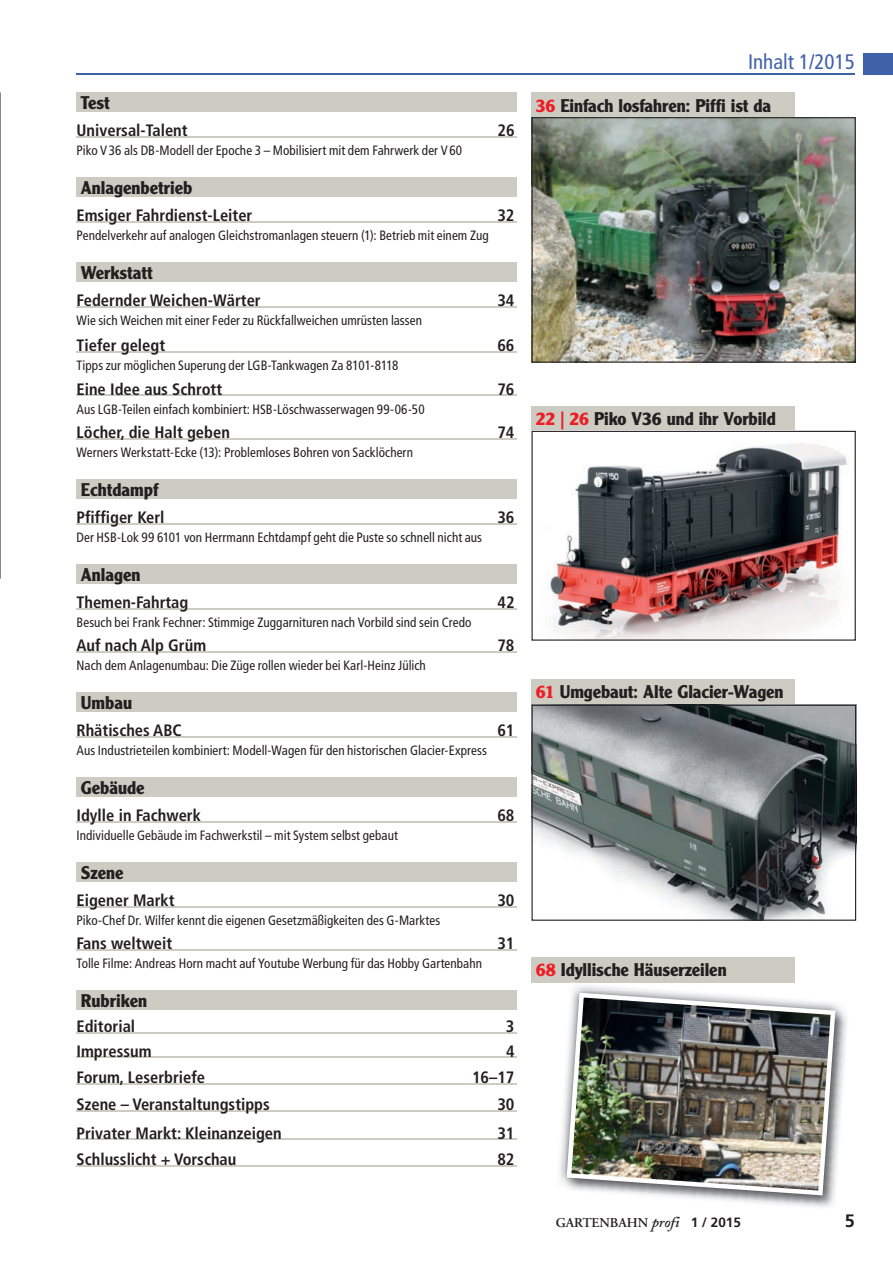
<style>
.page{position:relative;width:893px;height:1263px;background:#fff}
.page>*{position:absolute;margin:0;border:0;box-sizing:border-box;transform-origin:0 0}
.t1{font:condensed 21px "Frutiger LT";color:#3f61a7}
.t2{font:700 18px "Clearface Gothic LH";color:#231f20}
.t3{font:700 18px "Frutiger LT";color:#231f20}
.t4{font:700 condensed 16.5px "Frutiger LT";color:#231f20}
.t5{font:condensed 13.5px "Frutiger LT";letter-spacing:.005em;color:#231f20}
.t6{font:600 13.5px "Adobe Garamond Pro";color:#231f20}
.s1{color:#ee1c25}
.s2{font-family:"Adobe Caslon";font-style:italic;font-size:15px}
.s3{font-family:"Frutiger LT";font-weight:700}
</style>
<div class="page">
<div style="left:863px;top:53px;width:30px;height:22px;background:#3f61a7"></div>
<hr style="left:76px;top:73px;width:779px;height:2px;background:#3f61a7">
<div style="left:77px;top:93px;width:440px;height:19px;background:#cdccc3"></div>
<hr style="left:77px;top:136px;width:440px;height:2px;background:#cdccc3">
<div style="left:77px;top:178px;width:440px;height:19px;background:#cdccc3"></div>
<hr style="left:77px;top:221px;width:440px;height:2px;background:#cdccc3">
<div style="left:77px;top:262px;width:440px;height:20px;background:#cdccc3"></div>
<hr style="left:77px;top:306px;width:440px;height:2px;background:#cdccc3">
<hr style="left:77px;top:351px;width:440px;height:2px;background:#cdccc3">
<hr style="left:77px;top:395px;width:440px;height:1px;background:#cdccc3">
<hr style="left:77px;top:438px;width:440px;height:2px;background:#cdccc3">
<div style="left:77px;top:479px;width:440px;height:20px;background:#cdccc3"></div>
<hr style="left:77px;top:523px;width:440px;height:1px;background:#cdccc3">
<div style="left:77px;top:564px;width:440px;height:20px;background:#cdccc3"></div>
<hr style="left:77px;top:608px;width:440px;height:1px;background:#cdccc3">
<hr style="left:77px;top:651px;width:440px;height:2px;background:#cdccc3">
<div style="left:77px;top:692px;width:440px;height:20px;background:#cdccc3"></div>
<hr style="left:77px;top:736px;width:440px;height:2px;background:#cdccc3">
<div style="left:77px;top:777px;width:440px;height:20px;background:#cdccc3"></div>
<hr style="left:77px;top:821px;width:440px;height:1px;background:#cdccc3">
<div style="left:77px;top:862px;width:440px;height:20px;background:#cdccc3"></div>
<hr style="left:77px;top:906px;width:440px;height:1px;background:#cdccc3">
<hr style="left:77px;top:949px;width:440px;height:2px;background:#cdccc3">
<div style="left:77px;top:990px;width:440px;height:20px;background:#cdccc3"></div>
<hr style="left:77px;top:1032px;width:440px;height:2px;background:#cdccc3">
<hr style="left:77px;top:1057px;width:440px;height:1px;background:#cdccc3">
<hr style="left:77px;top:1083px;width:440px;height:2px;background:#cdccc3">
<hr style="left:77px;top:1110px;width:440px;height:1px;background:#cdccc3">
<hr style="left:77px;top:1138px;width:440px;height:2px;background:#cdccc3">
<hr style="left:77px;top:1165px;width:440px;height:2px;background:#cdccc3">
<div style="left:531px;top:957px;width:264px;height:25px;background:#cdccc3"></div>
<img style="left:556px;top:982px;width:132px;height:201px">
<img style="left:565px;top:991px;width:281px;height:215px">
<img style="left:567px;top:993px;width:268px;height:202px">
<div style="left:531px;top:92px;width:264px;height:26px;background:#cdccc3"></div>
<img style="left:531px;top:117px;width:325px;height:246px">
<div style="left:531px;top:679px;width:264px;height:26px;background:#cdccc3"></div>
<svg style="left:531px;top:705px;width:325px;height:216px"></svg>
<div style="left:531px;top:407px;width:264px;height:24px;background:#cdccc3"></div>
<img style="left:531px;top:431px;width:325px;height:210px">
<svg style="left:0;top:92px;width:1px;height:487px"></svg>
<h2 class="t2" style="left:81px;top:92px;width:30px">Test</h2>
<p class="t4" style="left:77px;top:121px;width:113px">Universal-Talent</p>
<p class="t4" style="left:497px;top:121px;width:19px">26</p>
<p class="t5" style="left:77px;top:143px;width:387px">Piko V 36 als DB-Modell der Epoche 3 – Mobilisiert mit dem Fahrwerk der V 60</p>
<h2 class="t2" style="left:81px;top:177px;width:113px">Anlagenbetrieb</h2>
<p class="t4" style="left:77px;top:206px;width:177px">Emsiger Fahrdienst-Leiter</p>
<p class="t4" style="left:497px;top:206px;width:19px">32</p>
<p class="t5" style="left:77px;top:228px;width:414px">Pendelverkehr auf analogen Gleichstromanlagen steuern (1): Betrieb mit einem Zug</p>
<h2 class="t2" style="left:81px;top:262px;width:74px">Werkstatt</h2>
<p class="t4" style="left:77px;top:291px;width:186px">Federnder Weichen-Wärter</p>
<p class="t4" style="left:497px;top:291px;width:19px">34</p>
<p class="t5" style="left:77px;top:312px;width:347px">Wie sich Weichen mit einer Feder zu Rückfallweichen umrüsten lassen</p>
<p class="t4" style="left:77px;top:336px;width:90px">Tiefer gelegt</p>
<p class="t4" style="left:497px;top:336px;width:19px">66</p>
<p class="t5" style="left:77px;top:358px;width:323px">Tipps zur möglichen Superung der LGB-Tankwagen Za 8101-8118</p>
<p class="t4" style="left:77px;top:379px;width:147px">Eine Idee aus Schrott</p>
<p class="t4" style="left:497px;top:379px;width:19px">76</p>
<p class="t5" style="left:77px;top:401px;width:350px">Aus LGB-Teilen einfach kombiniert: HSB-Löschwasserwagen 99-06-50</p>
<p class="t4" style="left:77px;top:423px;width:155px">Löcher, die Halt geben</p>
<p class="t4" style="left:497px;top:423px;width:19px">74</p>
<p class="t5" style="left:77px;top:444px;width:338px">Werners Werkstatt-Ecke (13): Problemloses Bohren von Sacklöchern</p>
<h2 class="t2" style="left:81px;top:479px;width:79px">Echtdampf</h2>
<p class="t4" style="left:77px;top:507px;width:90px">Pfiffiger Kerl</p>
<p class="t4" style="left:497px;top:507px;width:19px">36</p>
<p class="t5" style="left:77px;top:529px;width:407px">Der HSB-Lok 99 6101 von Herrmann Echtdampf geht die Puste so schnell nicht aus</p>
<h2 class="t2" style="left:81px;top:564px;width:61px">Anlagen</h2>
<p class="t4" style="left:77px;top:592px;width:113px">Themen-Fahrtag</p>
<p class="t4" style="left:497px;top:592px;width:19px">42</p>
<p class="t5" style="left:77px;top:614px;width:396px">Besuch bei Frank Fechner: Stimmige Zuggarnituren nach Vorbild sind sein Credo</p>
<p class="t4" style="left:77px;top:636px;width:131px">Auf nach Alp Grüm</p>
<p class="t4" style="left:497px;top:636px;width:19px">78</p>
<p class="t5" style="left:77px;top:657px;width:351px">Nach dem Anlagenumbau: Die Züge rollen wieder bei Karl-Heinz Jülich</p>
<h2 class="t2" style="left:81px;top:692px;width:53px">Umbau</h2>
<p class="t4" style="left:77px;top:721px;width:107px">Rhätisches ABC</p>
<p class="t4" style="left:497px;top:721px;width:19px">61</p>
<p class="t5" style="left:77px;top:742px;width:412px">Aus Industrieteilen kombiniert: Modell-Wagen für den historischen Glacier-Express</p>
<h2 class="t2" style="left:81px;top:777px;width:65px">Gebäude</h2>
<p class="t4" style="left:77px;top:805px;width:126px">Idylle in Fachwerk</p>
<p class="t4" style="left:497px;top:805px;width:19px">68</p>
<p class="t5" style="left:77px;top:827px;width:323px">Individuelle Gebäude im Fachwerkstil – mit System selbst gebaut</p>
<h2 class="t2" style="left:81px;top:862px;width:44px">Szene</h2>
<p class="t4" style="left:77px;top:890px;width:100px">Eigener Markt</p>
<p class="t4" style="left:497px;top:890px;width:19px">30</p>
<p class="t5" style="left:77px;top:912px;width:365px">Piko-Chef Dr. Wilfer kennt die eigenen Gesetzmäßigkeiten des G-Marktes</p>
<p class="t4" style="left:77px;top:934px;width:97px">Fans weltweit</p>
<p class="t4" style="left:497px;top:934px;width:19px">31</p>
<p class="t5" style="left:77px;top:956px;width:407px">Tolle Filme: Andreas Horn macht auf Youtube Werbung für das Hobby Gartenbahn</p>
<h2 class="t2" style="left:81px;top:990px;width:68px">Rubriken</h2>
<p class="t4" style="left:77px;top:1017px;width:60px">Editorial</p>
<p class="t4" style="left:506px;top:1017px;width:10px">3</p>
<p class="t4" style="left:77px;top:1041px;width:77px">Impressum</p>
<p class="t4" style="left:506px;top:1041px;width:10px">4</p>
<p class="t4" style="left:77px;top:1068px;width:130px">Forum, Leserbriefe</p>
<p class="t4" style="left:472px;top:1068px;width:44px">16–17</p>
<p class="t4" style="left:77px;top:1094px;width:195px">Szene – Veranstaltungstipps</p>
<p class="t4" style="left:497px;top:1094px;width:19px">30</p>
<p class="t4" style="left:77px;top:1123px;width:207px">Privater Markt: Kleinanzeigen</p>
<p class="t4" style="left:497px;top:1123px;width:19px">31</p>
<p class="t4" style="left:77px;top:1150px;width:161px">Schlusslicht + Vorschau</p>
<p class="t4" style="left:497px;top:1150px;width:19px">82</p>
<h1 class="t1" style="left:748px;top:49px;width:108px">Inhalt 1/2015</h1>
<h2 class="t2" style="left:536px;top:95px;width:237px"><span class="s1">36</span> Einfach losfahren: Piffi ist da</h2>
<h2 class="t2" style="left:536px;top:408px;width:241px"><span class="s1">22 | 26</span> Piko V36 und ihr Vorbild</h2>
<h2 class="t2" style="left:536px;top:681px;width:249px"><span class="s1">61</span> Umgebaut: Alte Glacier-Wagen</h2>
<h2 class="t2" style="left:536px;top:959px;width:192px"><span class="s1">68</span> Idyllische Häuserzeilen</h2>
<p class="t6" style="left:556px;top:1214px;width:187px">GARTENBAHN <span class="s2">profi</span> <span class="s3">1 / 2015</span></p>
<h2 class="t3" style="left:845px;top:1210px;width:12px">5</h2>
</div>
